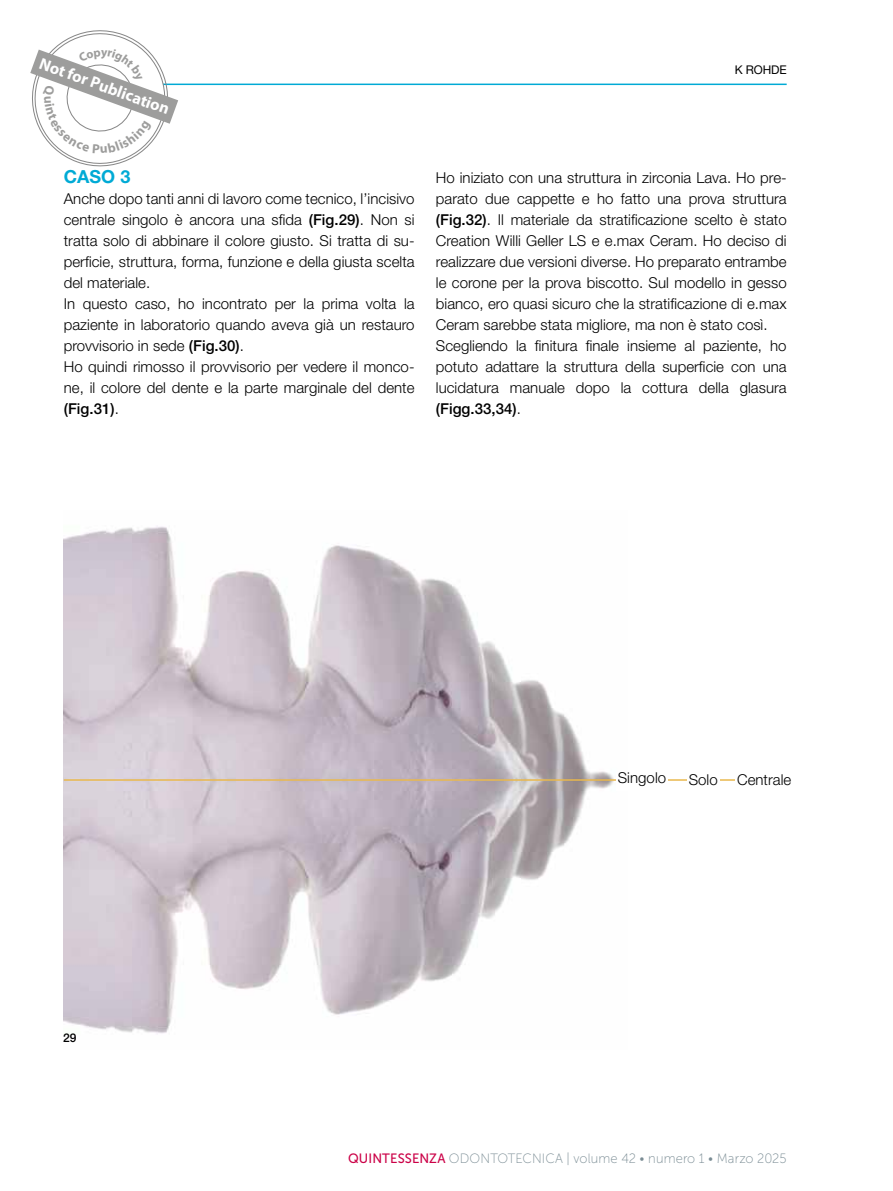
<style>
.page{position:relative;width:893px;height:1191px;background:#fff}
.page>*{position:absolute;margin:0;border:0;box-sizing:border-box;transform-origin:0 0}
.t1{font:700 18px "Helvetica Neue LT Std";color:#00aad5}
.t2{font:700 16.35px "Myriad Pro";color:#fff}
.t3{font:300 15px/21px "Helvetica Neue LT Std";letter-spacing:.005em;color:#000}
.t4{font:13.5px "Museo Sans 100";letter-spacing:.01em;color:#7a8c94;scale:.96 1}
.t5{font:12px "Helvetica Neue LT Std";letter-spacing:-.01em;color:#000}
.t6{font:500 12px "Helvetica Neue LT Std";color:#000}
.s1{font-weight:500}
.s2{font-family:"Museo Sans 500";color:#cb0147}
</style>
<div class="page">
<hr style="left:64px;top:84px;width:723px;height:1px;background:#00aad5">
<img style="left:64px;top:526px;width:552px;height:508px">
<hr style="left:64px;top:779px;width:723px;height:1px;background:#e9b84d">
<div style="left:616px;top:772px;width:52px;height:19px;background:#fff"></div>
<div style="left:687px;top:774px;width:32px;height:16px;background:#fff"></div>
<div style="left:735px;top:774px;width:58px;height:18px;background:#fff"></div>
<svg style="left:30px;top:30px;width:148px;height:137px"></svg>
<p class="t2" style="left:44px;top:53px;width:139px;rotate:20deg">Not for Publication</p>
<p class="t5" style="left:735px;top:63px;width:53px">K ROHDE</p>
<p class="t1" style="left:64px;top:165px;width:68px">CASO 3</p>
<p class="t3" style="left:64px;top:188px;width:352px">Anche dopo tanti anni di lavoro come tecnico, l’incisivo centrale singolo è ancora una sfida <span class="s1">(Fig.29)</span>. Non si tratta solo di abbinare il colore giusto. Si tratta di su&shy;perficie, struttura, forma, funzione e della giusta scelta del materiale.<br>In questo caso, ho incontrato per la prima volta la paziente in laboratorio quando aveva già un restauro provvisorio in sede <span class="s1">(Fig.30)</span>.<br>Ho quindi rimosso il provvisorio per vedere il monco&shy;ne, il colore del dente e la parte marginale del dente <span class="s1">(Fig.31)</span>.</p>
<p class="t3" style="left:436px;top:167px;width:352px">Ho iniziato con una struttura in zirconia Lava. Ho pre&shy;parato due cappette e ho fatto una prova struttura <span class="s1">(Fig.32)</span>. Il materiale da stratificazione scelto è stato Creation Willi Geller LS e e.max Ceram. Ho deciso di realizzare due versioni diverse. Ho preparato entrambe le corone per la prova biscotto. Sul modello in gesso bianco, ero quasi sicuro che la stratificazione di e.max Ceram sarebbe stata migliore, ma non è stato così.<br>Scegliendo la finitura finale insieme al paziente, ho potuto adattare la struttura della superficie con una lucidatura manuale dopo la cottura della glasura <span class="s1">(Figg.33,34)</span>.</p>
<p class="t6" style="left:63px;top:1030px;width:15px">29</p>
<p class="t3" style="left:618px;top:767px;width:50px">Singolo</p>
<p class="t3" style="left:689px;top:768px;width:31px">Solo</p>
<p class="t3" style="left:737px;top:768px;width:56px">Centrale</p>
<p class="t4" style="left:348px;top:1151px;width:458px"><span class="s2">QUINTESSENZA</span> ODONTOTECNICA | volume 42 • numero 1 • Marzo 2025</p>
</div>
